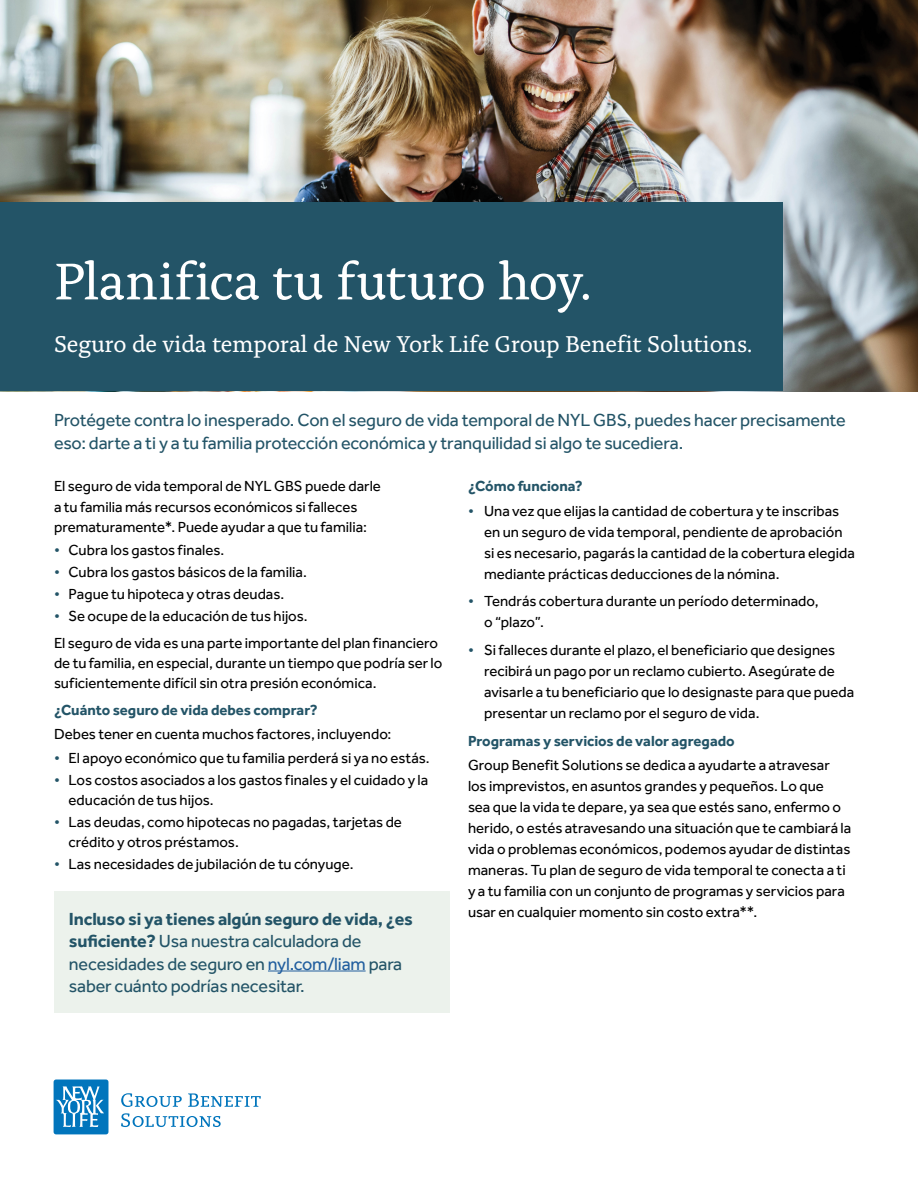
<style>
.page{position:relative;width:918px;height:1188px;background:#fff}
.page>*{position:absolute;margin:0;border:0;box-sizing:border-box;transform-origin:0 0}
.t1{font:54px "Alda Pro";letter-spacing:-.015em;color:#fff}
.t2{font:24px "Alda Pro";letter-spacing:-.01em;color:#fff}
.t3{font:18px/22.5px "Effra Pro";letter-spacing:-.01em;color:#235467}
.t4{font:15px/21px "Effra Pro";color:#000}
.t5{font:700 15px "Effra Pro";color:#235467}
.s1{color:#235467}
.s2{font-weight:700}
.s3{color:#215e9e}
</style>
<div class="page">
<img style="left:0;top:0;width:918px;height:392px">
<svg style="left:121px;top:1093px;width:61px;height:14px"></svg>
<svg style="left:188px;top:1093px;width:73px;height:14px"></svg>
<svg style="left:121px;top:1113px;width:100px;height:14px"></svg>
<div style="left:54px;top:1080px;width:54px;height:54px;background:#0175bc;border-radius:3px"></div>
<svg style="left:56px;top:1086px;width:48px;height:41px"></svg>
<div style="left:0;top:202px;width:783px;height:190px;background:#235467"></div>
<div style="left:54px;top:891px;width:396px;height:121px;background:#ecf2ec"></div>
<hr style="left:268px;top:971px;width:98px;height:1px;background:#215e9e">
<h1 class="t1" style="left:54px;top:241px;width:540px">Planifica tu futuro hoy.</h1>
<h2 class="t2" style="left:54px;top:326px;width:700px">Seguro de vida temporal de New York Life Group Benefit Solutions.</h2>
<p class="t3" style="left:54px;top:409px;width:793px">Protégete contra lo inesperado. Con el seguro de vida temporal de NYL GBS, puedes hacer precisamente eso: darte a ti y a tu familia protección económica y tranquilidad si algo te sucediera.</p>
<p class="t4" style="left:54px;top:476px;width:329px;line-height:20.2px">El seguro de vida temporal de NYL GBS puede darle a tu familia más recursos económicos si falleces prematuramente*. Puede ayudar a que tu familia:</p>
<p class="t4" style="left:54px;top:540px;width:172px"><span class="s1">•</span> Cubra los gastos finales.</p>
<p class="t4" style="left:54px;top:562px;width:254px"><span class="s1">•</span> Cubra los gastos básicos de la familia.</p>
<p class="t4" style="left:54px;top:583px;width:232px"><span class="s1">•</span> Pague tu hipoteca y otras deudas.</p>
<p class="t4" style="left:54px;top:602px;width:386px;line-height:27px"><span class="s1">•</span> Se ocupe de la educación de tus hijos.<br>El seguro de vida es una parte importante del plan financiero</p>
<p class="t4" style="left:54px;top:653px;width:390px;line-height:20.2px">de tu familia, en especial, durante un tiempo que podría ser lo suficientemente difícil sin otra presión económica.</p>
<p class="t5" style="left:54px;top:701px;width:265px">¿Cuánto seguro de vida debes comprar?</p>
<p class="t4" style="left:54px;top:723px;width:339px">Debes tener en cuenta muchos factores, incluyendo:</p>
<p class="t4" style="left:54px;top:747px;width:377px"><span class="s1">•</span> El apoyo económico que tu familia perderá si ya no estás.</p>
<p class="t4" style="left:69px;top:769px;width:361px;line-height:20.2px;text-indent:-15px"><span class="s1">•</span> Los costos asociados a los gastos finales y el cuidado y la educación de tus hijos.</p>
<p class="t4" style="left:69px;top:811px;width:335px;line-height:20.2px;text-indent:-15px"><span class="s1">•</span> Las deudas, como hipotecas no pagadas, tarjetas de crédito y otros préstamos.</p>
<p class="t4" style="left:54px;top:853px;width:301px"><span class="s1">•</span> Las necesidades de jubilación de tu cónyuge.</p>
<p class="t5" style="left:468px;top:477px;width:116px">¿Cómo funciona?</p>
<p class="t4" style="left:484px;top:500px;width:372px;text-indent:-16px"><span class="s1">•</span> Una vez que elijas la cantidad de cobertura y te inscribas en un seguro de vida temporal, pendiente de aprobación si es necesario, pagarás la cantidad de la cobertura elegida mediante prácticas deducciones de la nómina.</p>
<p class="t4" style="left:484px;top:591px;width:336px;text-indent:-16px"><span class="s1">•</span> Tendrás cobertura durante un período determinado, o “plazo”.</p>
<p class="t4" style="left:484px;top:639px;width:372px;text-indent:-16px"><span class="s1">•</span> Si falleces durante el plazo, el beneficiario que designes recibirá un pago por un reclamo cubierto. Asegúrate de avisarle a tu beneficiario que lo designaste para que pueda presentar un reclamo por el seguro de vida.</p>
<p class="t5" style="left:468px;top:732px;width:268px">Programas y servicios de valor agregado</p>
<p class="t4" style="left:468px;top:755px;width:385px">Group Benefit Solutions se dedica a ayudarte a atravesar los imprevistos, en asuntos grandes y pequeños. Lo que<br>sea que la vida te depare, ya sea que estés sano, enfermo o herido, o estés atravesando una situación que te cambiará la vida o problemas económicos, podemos ayudar de distintas maneras. Tu plan de seguro de vida temporal te conecta a ti y a tu familia con un conjunto de programas y servicios para usar en cualquier momento sin costo extra**.</p>
<p class="t3" style="left:69px;top:907px;width:345px"><span class="s2">Incluso si ya tienes algún seguro de vida, ¿es suficiente?</span> Usa nuestra calculadora de necesidades de seguro en <span class="s3">nyl.com/liam</span> para saber cuánto podrías necesitar.</p>
</div>
